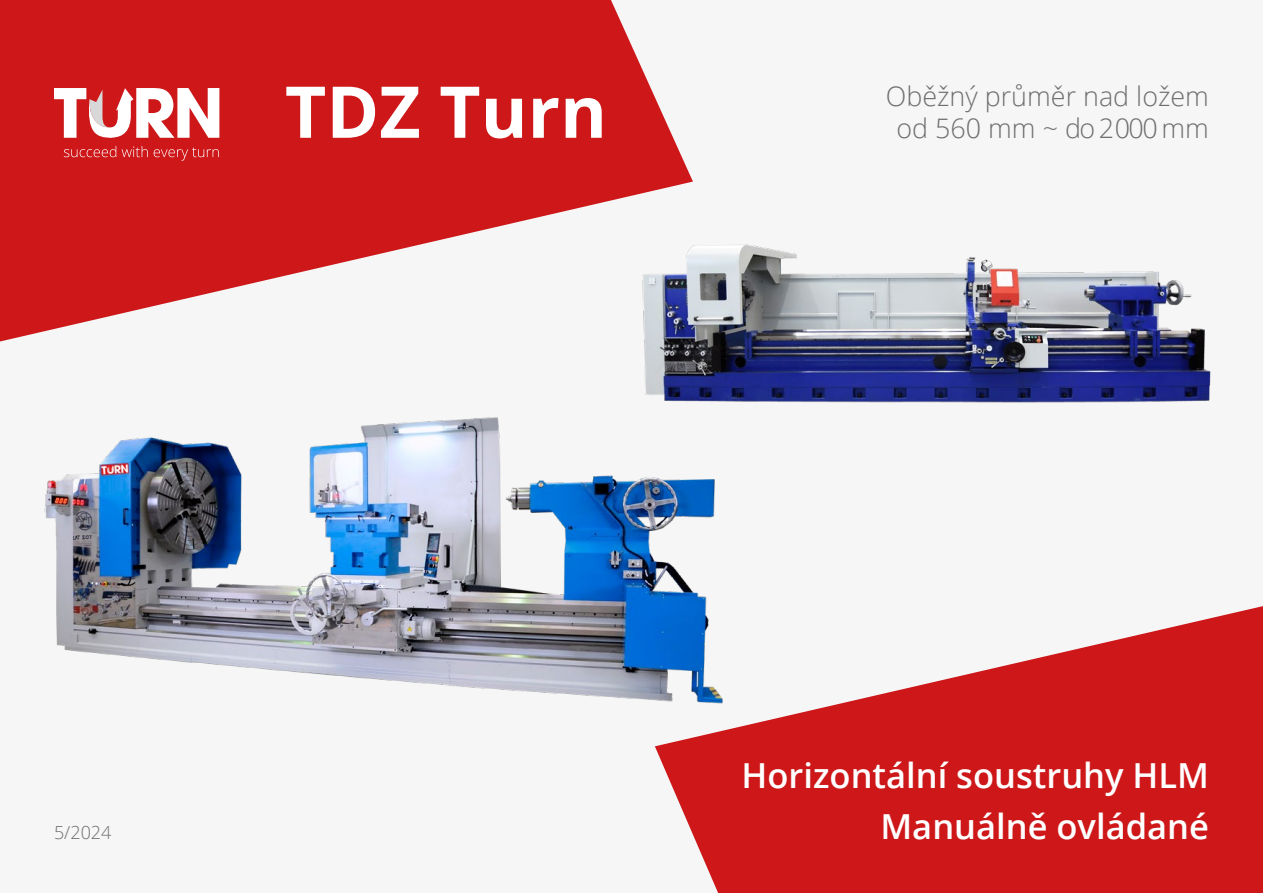
<style>
.page{position:relative;width:1263px;height:893px;background:#f6f6f6}
.page>*{position:absolute;margin:0;border:0;box-sizing:border-box;transform-origin:0 0}
.t1{font:700 71.55px "Open Sans";color:#fff}
.t2{font:600 34.5px "Open Sans";color:#fff}
.t3{font:300 26.85px/32.2px "Open Sans";color:#706f6f;text-align:center}
.t4{font:300 18px "Open Sans";color:#706f6f}
</style>
<div class="page">
<svg style="left:0;top:0;width:663px;height:341px;fill:#cd1719"></svg>
<svg style="left:664px;top:606px;width:599px;height:287px;fill:#cd1719"></svg>
<svg style="left:54px;top:88px;width:165px;height:50px"></svg>
<svg style="left:64px;top:146px;width:52px;height:11px"></svg>
<svg style="left:122px;top:146px;width:26px;height:11px"></svg>
<svg style="left:154px;top:147px;width:65px;height:14px"></svg>
<img style="left:26px;top:293px;width:716px;height:475px">
<img style="left:619px;top:114px;width:592px;height:359px">
<h1 class="t1" style="left:285px;top:61px;width:324px">TDZ Turn</h1>
<p class="t3" style="left:886px;top:79px;width:325px">Oběžný průměr nad ložem od 560 mm ~ do 2000 mm</p>
<p class="t4" style="left:54px;top:820px;width:59px">5/2024</p>
<p class="t2" style="left:742px;top:752px;width:469px">Horizontální soustruhy HLM</p>
<p class="t2" style="left:880px;top:803px;width:330px">Manuálně ovládané</p>
</div>
